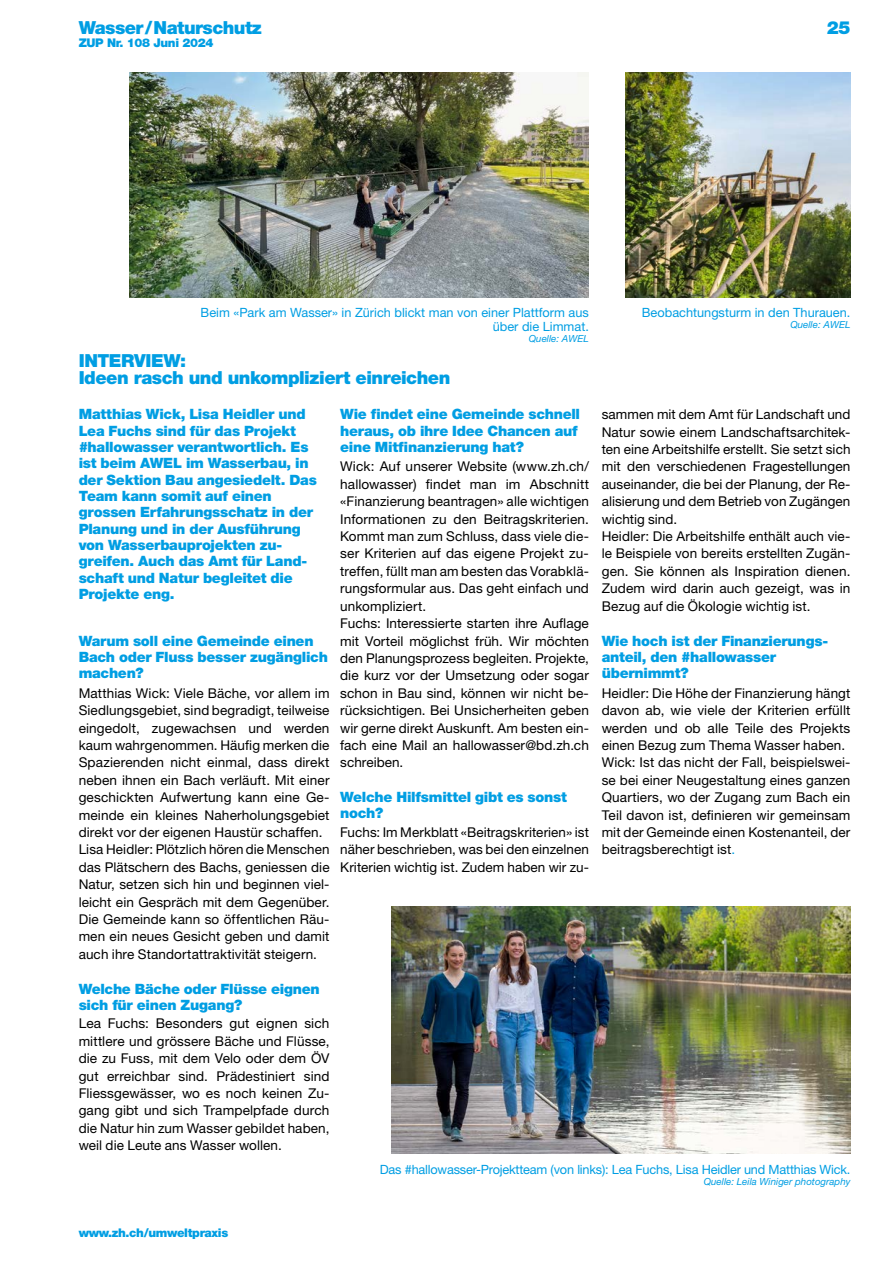
<style>
.page{position:relative;width:893px;height:1263px;background:#fff}
.page>*{position:absolute;margin:0;border:0;box-sizing:border-box;transform-origin:0 0}
.H1-9_5-Zwi-Titel_2_Ebene{font:900 18px/17.4px "Helvetica Neue LT Std";letter-spacing:-.03em;color:#009ee3}
.H1-9_5-Zwi-Titel{font:900 14.25px/16.4px "Helvetica Neue LT Std";letter-spacing:-.015em;color:#009ee3}
.H2-9_5-Zwi-Titel{font:900 14.25px/16.4px "Helvetica Neue LT Std";letter-spacing:-.02em;color:#009ee3}
.P-9-Text-Block{font:13.5px/17.4px "Helvetica Neue LT Std";letter-spacing:.01em;color:#000;text-align:justify}
.P-8_5-Legende-Cyan{font:12.75px/13.5px "Helvetica Neue LT Std";color:#009ee3;text-align:right}
.t1{font:900 12px "Helvetica Neue LT Std";letter-spacing:-.03em;color:#009ee3}
.P-6_5-Quelle-Cyan{font:italic 9.75px "Helvetica Neue LT Std";color:#009ee3}
.P-8_5-Legende-Cyan-2{font:italic 9.75px "Helvetica Neue LT Std";color:#009ee3}
.s1{color:#009ee3}
</style>
<div class="page">
<img style="left:130px;top:73px;width:459px;height:224px">
<img style="left:625px;top:73px;width:225px;height:224px">
<img style="left:391px;top:906px;width:459px;height:248px">
<h1 class="H1-9_5-Zwi-Titel_2_Ebene" style="left:79px;top:19px;width:185px">Wasser/Naturschutz</h1>
<p class="t1" style="left:79px;top:35px;width:136px">ZUP Nr. 108 Juni 2024</p>
<h1 class="H1-9_5-Zwi-Titel_2_Ebene" style="left:827px;top:19px;width:25px">25</h1>
<p class="P-8_5-Legende-Cyan" style="left:201px;top:306px;width:390px">Beim «Park am Wasser» in Zürich blickt man von einer Plattform aus über die Limmat.</p>
<p class="P-6_5-Quelle-Cyan" style="left:529px;top:333px;width:62px">Quelle: AWEL</p>
<h1 class="H1-9_5-Zwi-Titel_2_Ebene" style="left:79px;top:352px;width:373px">INTERVIEW:<br>Ideen rasch und unkompliziert einreichen</h1>
<h1 class="H1-9_5-Zwi-Titel" style="left:79px;top:406px;width:240px">Matthias Wick, Lisa Heidler und<br>Lea Fuchs sind für das Projekt #hallowasser verantwortlich. Es ist beim AWEL im Wasserbau, in der Sektion Bau angesiedelt. Das<br>Team kann somit auf einen grossen Erfahrungsschatz in der<br>Planung und in der Ausführung von Wasserbauprojekten zu&shy;greifen. Auch das Amt für Land&shy;schaft und Natur begleitet die<br>Projekte eng.</h1>
<h2 class="H2-9_5-Zwi-Titel" style="left:79px;top:632px;width:251px">Warum soll eine Gemeinde einen<br>Bach oder Fluss besser zugänglich machen?</h2>
<p class="P-9-Text-Block" style="left:79px;top:684px;width:252px">Matthias Wick: Viele Bäche, vor allem im Siedlungsgebiet, sind begradigt, teilweise eingedolt, zugewachsen und werden kaum wahrgenommen. Häufig merken die Spazierenden nicht einmal, dass direkt neben ihnen ein Bach verläuft. Mit einer geschickten Aufwertung kann eine Ge&shy;meinde ein kleines Naherholungsgebiet direkt vor der eigenen Haustür schaffen.</p>
<p class="P-9-Text-Block" style="left:79px;top:841px;width:252px">Lisa Heidler: Plötzlich hören die Menschen das Plätschern des Bachs, geniessen die Natur, setzen sich hin und beginnen viel&shy;leicht ein Gespräch mit dem Gegenüber.<br>Die Gemeinde kann so öffentlichen Räu&shy;men ein neues Gesicht geben und damit auch ihre Standortattraktivität steigern.</p>
<h2 class="H2-9_5-Zwi-Titel" style="left:79px;top:980px;width:243px">Welche Bäche oder Flüsse eignen sich für einen Zugang?</h2>
<p class="P-9-Text-Block" style="left:79px;top:1015px;width:252px">Lea Fuchs: Besonders gut eignen sich mittlere und grössere Bäche und Flüsse, die zu Fuss, mit dem Velo oder dem ÖV gut erreichbar sind. Prädestiniert sind Fliessgewässer, wo es noch keinen Zu&shy;gang gibt und sich Trampelpfade durch die Natur hin zum Wasser gebildet haben, weil die Leute ans Wasser wollen.</p>
<h2 class="H2-9_5-Zwi-Titel" style="left:340px;top:406px;width:241px">Wie findet eine Gemeinde schnell heraus, ob ihre Idee Chancen auf eine Mitfinanzierung hat?</h2>
<p class="P-9-Text-Block" style="left:340px;top:458px;width:250px">Wick: Auf unserer Website (www.zh.ch/ hallowasser) findet man im Abschnitt «Finanzierung beantragen» alle wichtigen Informationen zu den Beitragskriterien.<br>Kommt man zum Schluss, dass viele die&shy;ser Kriterien auf das eigene Projekt zu&shy;treffen, füllt man am besten das Vorabklä&shy;rungsformular aus. Das geht einfach und unkompliziert.</p>
<p class="P-9-Text-Block" style="left:340px;top:614px;width:250px">Fuchs: Interessierte starten ihre Auflage mit Vorteil möglichst früh. Wir möchten den Planungsprozess begleiten. Projekte, die kurz vor der Umsetzung oder sogar schon in Bau sind, können wir nicht be&shy;rücksichtigen. Bei Unsicherheiten geben wir gerne direkt Auskunft. Am besten ein&shy;fach eine Mail an hallowasser@bd.zh.ch schreiben.</p>
<h2 class="H2-9_5-Zwi-Titel" style="left:340px;top:789px;width:228px">Welche Hilfsmittel gibt es sonst noch?</h2>
<p class="P-9-Text-Block" style="left:340px;top:823px;width:250px">Fuchs: Im Merkblatt «Beitragskriterien» ist näher beschrieben, was bei den einzelnen Kriterien wichtig ist. Zudem haben wir zu-</p>
<p class="P-8_5-Legende-Cyan" style="left:642px;top:306px;width:210px">Beobachtungsturm in den Thurauen.</p>
<p class="P-8_5-Legende-Cyan-2" style="left:790px;top:319px;width:62px">Quelle: AWEL</p>
<p class="P-9-Text-Block" style="left:602px;top:406px;width:250px">sammen mit dem Amt für Landschaft und Natur sowie einem Landschaftsarchitek&shy;ten eine Arbeitshilfe erstellt. Sie setzt sich mit den verschiedenen Fragestellungen auseinander, die bei der Planung, der Re&shy;alisierung und dem Betrieb von Zugängen wichtig sind.</p>
<p class="P-9-Text-Block" style="left:602px;top:527px;width:250px">Heidler: Die Arbeitshilfe enthält auch vie&shy;le Beispiele von bereits erstellten Zugän&shy;gen. Sie können als Inspiration dienen.<br>Zudem wird darin auch gezeigt, was in Bezug auf die Ökologie wichtig ist.</p>
<h2 class="H2-9_5-Zwi-Titel" style="left:602px;top:632px;width:228px">Wie hoch ist der Finanzierungs&shy;anteil, den #hallowasser übernimmt?</h2>
<p class="P-9-Text-Block" style="left:602px;top:684px;width:250px">Heidler: Die Höhe der Finanzierung hängt davon ab, wie viele der Kriterien erfüllt werden und ob alle Teile des Projekts einen Bezug zum Thema Wasser haben.</p>
<p class="P-9-Text-Block" style="left:602px;top:754px;width:250px">Wick: Ist das nicht der Fall, beispielswei&shy;se bei einer Neugestaltung eines ganzen Quartiers, wo der Zugang zum Bach ein Teil davon ist, definieren wir gemeinsam mit der Gemeinde einen Kostenanteil, der beitragsberechtigt ist<span class="s1">.</span></p>
<p class="t1" style="left:79px;top:1226px;width:151px">www.zh.ch/umweltpraxis</p>
<p class="P-8_5-Legende-Cyan" style="left:380px;top:1162px;width:472px">Das #hallowasser-Projektteam (von links): Lea Fuchs, Lisa Heidler und Matthias Wick.</p>
<p class="P-6_5-Quelle-Cyan" style="left:704px;top:1175px;width:148px">Quelle: Leila Winiger photography</p>
</div>
